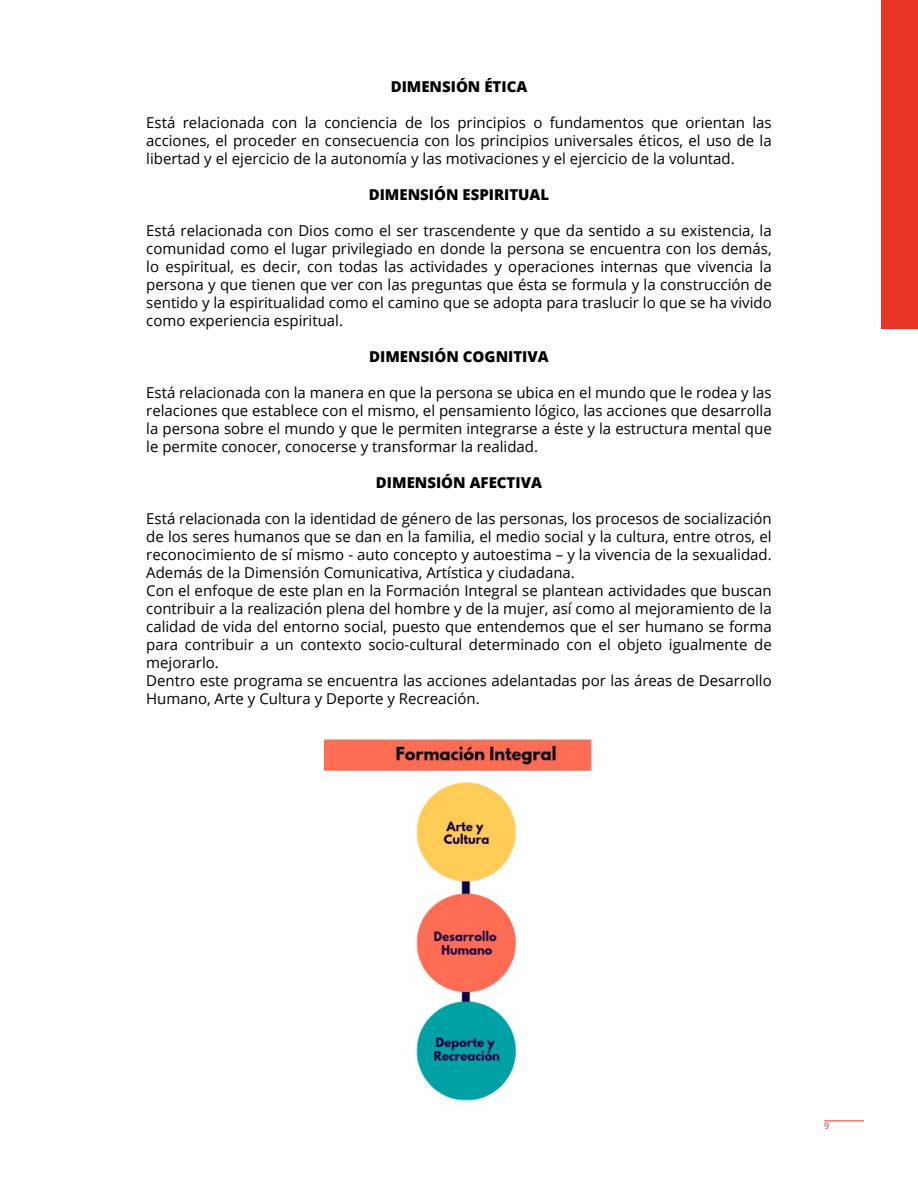
<style>
.page{position:relative;width:918px;height:1188px;background:#fff}
.page>*{position:absolute;margin:0;border:0;box-sizing:border-box;transform-origin:0 0}
.t1{font:15px/18px "Open Sans";color:#000;text-align:justify}
.t2{font:800 15px "Open Sans";color:#000}
.t3{font:9px "Open Sans";color:#e73424}
</style>
<div class="page">
<hr style="left:824px;top:1120px;width:40px;height:1px;background:#e73424">
<div style="left:881px;top:0;width:37px;height:328px;background:#e73424"></div>
<img style="left:324px;top:739px;width:269px;height:363px">
<p class="t2" style="left:391px;top:76px;width:138px">DIMENSIÓN ÉTICA</p>
<p class="t1" style="left:146px;top:114px;width:627px">Está relacionada con la conciencia de los principios o fundamentos que orientan las acciones, el proceder en consecuencia con los principios universales éticos, el uso de la libertad y el ejercicio de la autonomía y las motivaciones y el ejercicio de la voluntad.</p>
<p class="t2" style="left:369px;top:184px;width:182px">DIMENSIÓN ESPIRITUAL</p>
<p class="t1" style="left:146px;top:222px;width:627px">Está relacionada con Dios como el ser trascendente y que da sentido a su existencia, la comunidad como el lugar privilegiado en donde la persona se encuentra con los demás, lo espiritual, es decir, con todas las actividades y operaciones internas que vivencia la persona y que tienen que ver con las preguntas que ésta se formula y la construcción de sentido y la espiritualidad como el camino que se adopta para traslucir lo que se ha vivido como experiencia espiritual.</p>
<p class="t2" style="left:369px;top:346px;width:181px">DIMENSIÓN COGNITIVA</p>
<p class="t1" style="left:146px;top:384px;width:627px">Está relacionada con la manera en que la persona se ubica en el mundo que le rodea y las relaciones que establece con el mismo, el pensamiento lógico, las acciones que desarrolla la persona sobre el mundo y que le permiten integrarse a éste y la estructura mental que le permite conocer, conocerse y transformar la realidad.</p>
<p class="t2" style="left:376px;top:472px;width:168px">DIMENSIÓN AFECTIVA</p>
<p class="t1" style="left:146px;top:510px;width:627px;text-align:left">Está relacionada con la identidad de género de las personas, los procesos de socialización de los seres humanos que se dan en la familia, el medio social y la cultura, entre otros, el reconocimiento de sí mismo - auto concepto y autoestima – y la vivencia de la sexualidad.<br>Además de la Dimensión Comunicativa, Artística y ciudadana.<br>Con el enfoque de este plan en la Formación Integral se plantean actividades que buscan contribuir a la realización plena del hombre y de la mujer, así como al mejoramiento de la calidad de vida del entorno social, puesto que entendemos que el ser humano se forma para contribuir a un contexto socio-cultural determinado con el objeto igualmente de mejorarlo.<br>Dentro este programa se encuentra las acciones adelantadas por las áreas de Desarrollo Humano, Arte y Cultura y Deporte y Recreación.</p>
<p class="t3" style="left:824px;top:1120px;width:7px">9</p>
</div>
